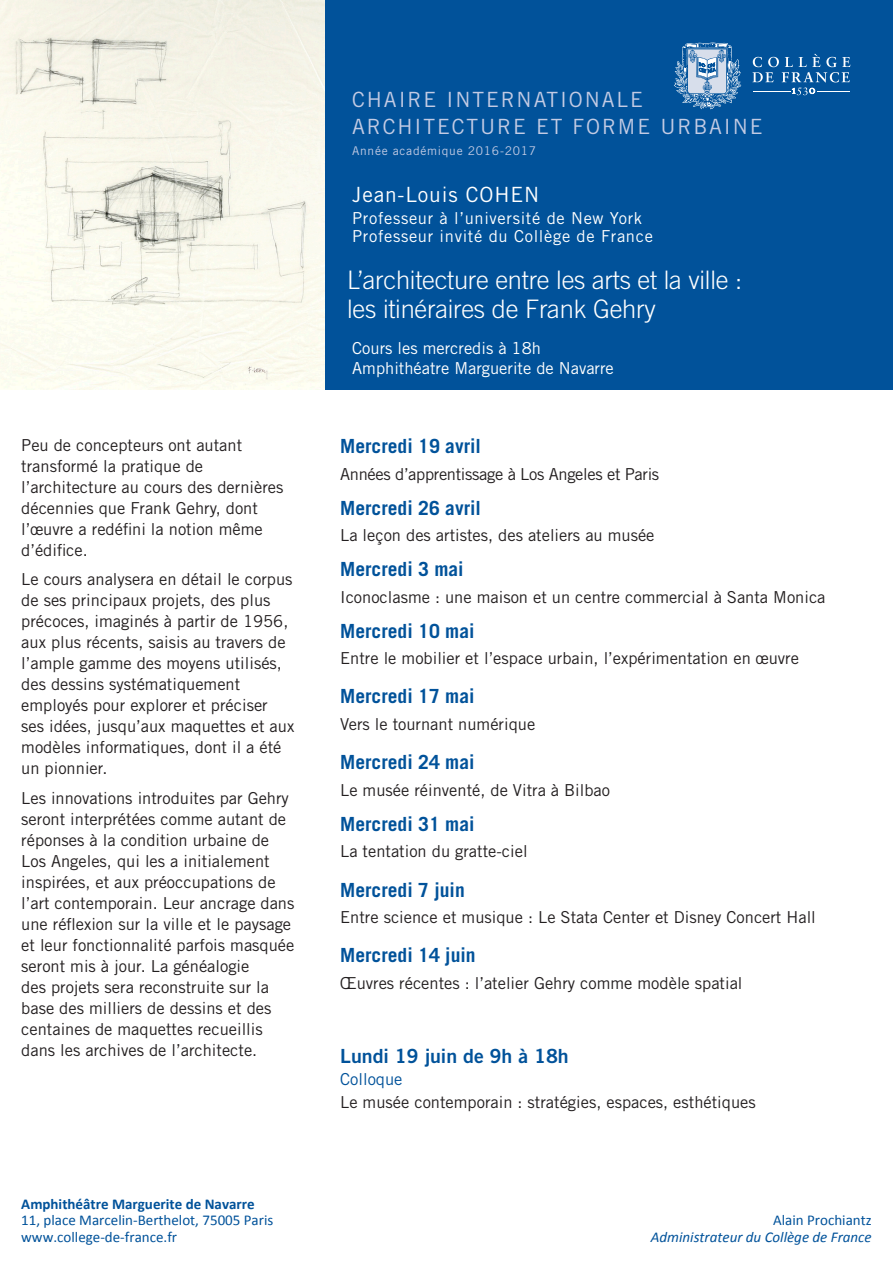
<style>
.page{position:relative;width:893px;height:1263px;background:#fff}
.page>*{position:absolute;margin:0;border:0;box-sizing:border-box;transform-origin:0 0}
.t1{font:300 25.5px "Trade Gothic LT Std";letter-spacing:-.01em;color:#fff}
.t2{font:21px "Trade Gothic LT Std";letter-spacing:.09em;color:#c3cbe4}
.t3{font:21px "Trade Gothic LT Std";letter-spacing:.04em;color:#fff}
.t4{font:700 19.5px "Trade Gothic LT Std";color:#01529a}
.t5{font:19.5px "Trade Gothic LT Std Bd 2";color:#01529a}
.t6{font:16.5px/21px "Trade Gothic LT Std";color:#231f20}
.t7{font:16.5px "Trade Gothic LT Std";letter-spacing:.04em;color:#fff}
.t8{font:16.5px "Trade Gothic LT Std";color:#fff}
.t9{font:16.5px "Trade Gothic LT Std";letter-spacing:-.02em;color:#231f20}
.t10{font:16.5px "Trade Gothic LT Std";color:#01529a}
.Style_de_paragraphe{font:15px "Calibri";color:#01529a}
.Style_de_paragraphe-2{font:italic 15px "Calibri";color:#01529a}
.Style_de_paragraphe-3{font:700 15px "Calibri";color:#01529a}
.t11{font:12px "Trade Gothic LT Std";letter-spacing:.06em;color:#c3cbe4}
</style>
<div class="page">
<div style="left:0;top:0;width:893px;height:390px;background:#01529a"></div>
<svg style="left:752px;top:54px;width:98px;height:41px"></svg>
<hr style="left:753px;top:91px;width:37px;height:1px;background:#fff">
<hr style="left:817px;top:91px;width:33px;height:1px;background:#fff">
<svg style="left:674px;top:43px;width:67px;height:66px"></svg>
<img style="left:0;top:0;width:324px;height:390px">
<p class="t6" style="left:21px;top:434px;width:264px">Peu de concepteurs ont autant transformé la pratique de l’architecture au cours des dernières décennies que Frank Gehry, dont l’œuvre a redéfini la notion même d’édifice.</p>
<p class="t6" style="left:21px;top:569px;width:275px">Le cours analysera en détail le corpus de ses principaux projets, des plus précoces, imaginés à partir de 1956, aux plus récents, saisis au travers de l’ample gamme des moyens utilisés, des dessins systématiquement employés pour explorer et préciser ses idées, jusqu’aux maquettes et aux modèles informatiques, dont il a été un pionnier.</p>
<p class="t6" style="left:21px;top:787px;width:275px">Les innovations introduites par Gehry seront interprétées comme autant de réponses à la condition urbaine de Los Angeles, qui les a initialement inspirées, et aux préoccupations de l’art contemporain. Leur ancrage dans une réflexion sur la ville et le paysage et leur fonctionnalité parfois masquée seront mis à jour. La généalogie<br>des projets sera reconstruite sur la base des milliers de dessins et des centaines de maquettes recueillis dans les archives de l’architecte.</p>
<p class="Style_de_paragraphe-3" style="left:21px;top:1194px;width:235px">Amphithéâtre Marguerite de Navarre</p>
<p class="Style_de_paragraphe" style="left:21px;top:1211px;width:254px">11, place Marcelin-Berthelot, 75005 Paris</p>
<p class="Style_de_paragraphe" style="left:21px;top:1227px;width:157px">www.college-de-france.fr</p>
<p class="t2" style="left:352px;top:86px;width:292px">CHAIRE INTERNATIONALE</p>
<p class="t2" style="left:352px;top:113px;width:412px">ARCHITECTURE ET FORME URBAINE</p>
<p class="t11" style="left:352px;top:144px;width:185px">Année académique 2016-2017</p>
<p class="t3" style="left:352px;top:182px;width:189px">Jean-Louis COHEN</p>
<p class="t7" style="left:352px;top:208px;width:292px">Professeur à l’université de New York</p>
<p class="t7" style="left:352px;top:226px;width:302px">Professeur invité du Collège de France</p>
<p class="t1" style="left:347px;top:265px;width:396px">L’architecture entre les arts et la ville :</p>
<p class="t1" style="left:347px;top:294px;width:310px">les itinéraires de Frank Gehry</p>
<p class="t8" style="left:352px;top:339px;width:190px">Cours les mercredis à 18h</p>
<p class="t8" style="left:352px;top:358px;width:263px">Amphithéatre Marguerite de Navarre</p>
<p class="t4" style="left:340px;top:434px;width:142px">Mercredi 19 avril</p>
<p class="t9" style="left:340px;top:464px;width:321px">Années d’apprentissage à Los Angeles et Paris</p>
<p class="t4" style="left:340px;top:496px;width:142px">Mercredi 26 avril</p>
<p class="t6" style="left:340px;top:524px;width:316px">La leçon des artistes, des ateliers au musée</p>
<p class="t4" style="left:340px;top:557px;width:125px">Mercredi 3 mai</p>
<p class="t6" style="left:340px;top:586px;width:487px">Iconoclasme : une maison et un centre commercial à Santa Monica</p>
<p class="t4" style="left:340px;top:619px;width:136px">Mercredi 10 mai</p>
<p class="t6" style="left:340px;top:648px;width:460px">Entre le mobilier et l’espace urbain, l’expérimentation en œuvre</p>
<p class="t4" style="left:340px;top:684px;width:136px">Mercredi 17 mai</p>
<p class="t6" style="left:340px;top:713px;width:197px">Vers le tournant numérique</p>
<p class="t4" style="left:340px;top:750px;width:136px">Mercredi 24 mai</p>
<p class="t6" style="left:340px;top:779px;width:271px">Le musée réinventé, de Vitra à Bilbao</p>
<p class="t4" style="left:340px;top:812px;width:136px">Mercredi 31 mai</p>
<p class="t6" style="left:340px;top:841px;width:189px">La tentation du gratte-ciel</p>
<p class="t4" style="left:340px;top:877px;width:126px">Mercredi 7 juin</p>
<p class="t6" style="left:340px;top:906px;width:477px">Entre science et musique : Le Stata Center et Disney Concert Hall</p>
<p class="t4" style="left:340px;top:943px;width:137px">Mercredi 14 juin</p>
<p class="t6" style="left:340px;top:972px;width:404px">Œuvres récentes : l’atelier Gehry comme modèle spatial</p>
<p class="t5" style="left:340px;top:1044px;width:230px">Lundi 19 juin de 9h à 18h</p>
<p class="t10" style="left:340px;top:1069px;width:64px">Colloque</p>
<p class="t6" style="left:340px;top:1091px;width:417px">Le musée contemporain : stratégies, espaces, esthétiques</p>
<p class="Style_de_paragraphe" style="left:773px;top:1211px;width:100px">Alain Prochiantz</p>
<p class="Style_de_paragraphe-2" style="left:651px;top:1226px;width:222px">Administrateur du Collège de France</p>
</div>
